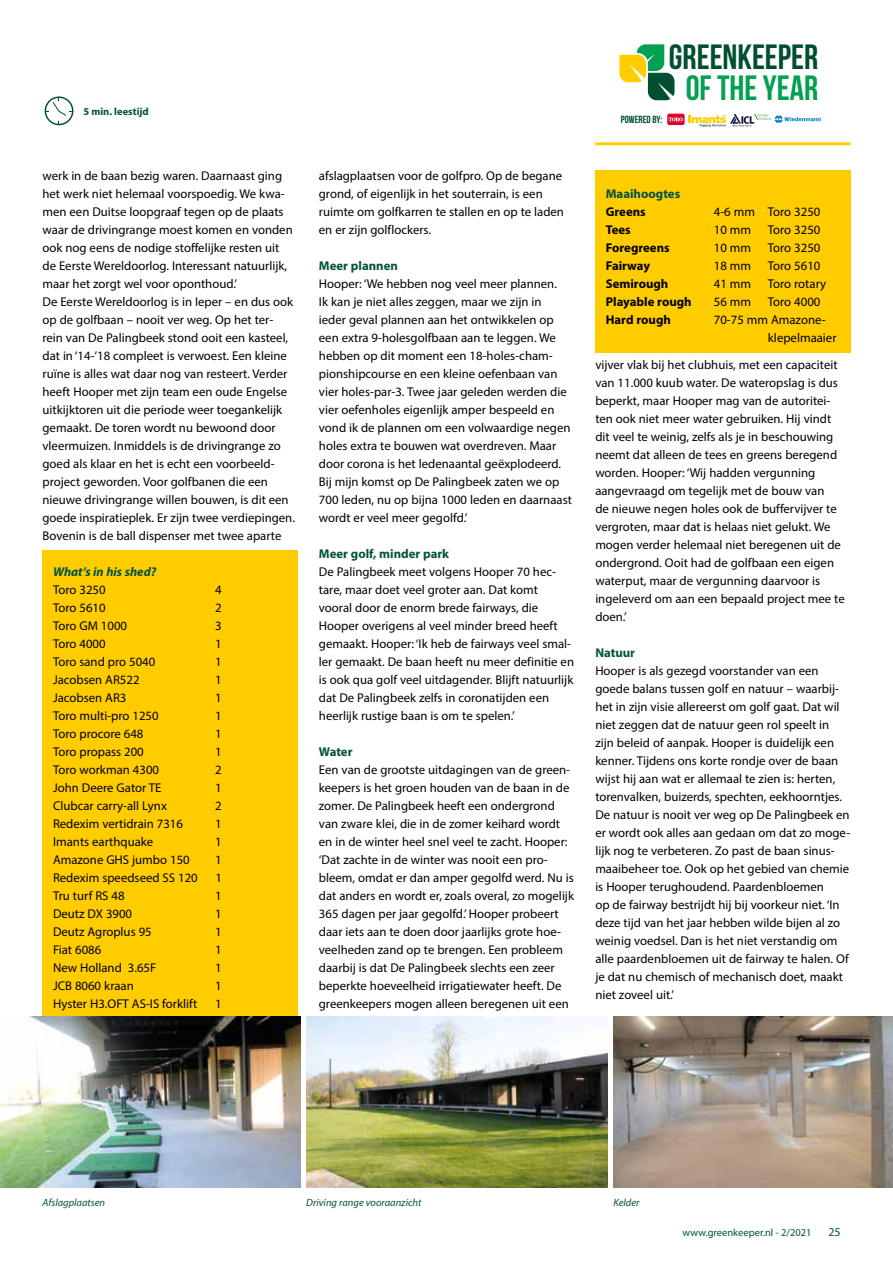
<style>
.page{position:relative;width:893px;height:1263px;background:#fff}
.page>*{position:absolute;margin:0;border:0;box-sizing:border-box;transform-origin:0 0}
.t1{font:35.1px "Bebas Neue";color:#004f2e}
.t2{font:35.1px "Bebas Neue";color:#00a151}
.t3{font:12.75px/18px "Myriad Pro";color:#000}
.t4{font:700 12.75px "Myriad Pro";color:#000}
.t5{font:700 12.75px "Myriad Pro";color:#00533d}
.t6{font:italic 700 12.75px "Myriad Pro";color:#00533d}
.t7{font:12px "Myriad Pro";color:#00533d}
.t8{font:italic 10.5px "Myriad Pro";color:#00533d}
.t9{font:10.5px "Myriad Pro";color:#00533d}
.t10{font:700 10.5px "Myriad Pro";color:#00533d}
.t11{font:10.35px "Bebas Neue";color:#004f2e}
</style>
<div class="page">
<hr style="left:595px;top:142px;width:255px;height:3px;background:#fc0">
<svg style="left:619px;top:44px;width:55px;height:56px"></svg>
<svg style="left:667px;top:114px;width:18px;height:11px"></svg>
<svg style="left:669px;top:117px;width:14px;height:4px"></svg>
<svg style="left:689px;top:114px;width:133px;height:13px"></svg>
<svg style="left:45px;top:96px;width:28px;height:29px"></svg>
<div style="left:595px;top:170px;width:255px;height:182px;background:#fc0"></div>
<div style="left:43px;top:550px;width:255px;height:470px;background:#fc0"></div>
<img style="left:613px;top:1016px;width:280px;height:171px">
<img style="left:0;top:1016px;width:301px;height:171px">
<img style="left:306px;top:1016px;width:301px;height:171px">
<p class="t10" style="left:83px;top:104px;width:67px">5 min. leestijd</p>
<p class="t3" style="left:43px;top:167px;width:254px">werk in de baan bezig waren. Daarnaast ging het werk niet helemaal voorspoedig. We kwa&shy;men een Duitse loopgraaf tegen op de plaats waar de drivingrange moest komen en vonden ook nog eens de nodige stoffelijke resten uit de Eerste Wereldoorlog. Interessant natuurlijk, maar het zorgt wel voor oponthoud.’<br>De Eerste Wereldoorlog is in Ieper – en dus ook op de golfbaan – nooit ver weg. Op het ter&shy;rein van De Palingbeek stond ooit een kasteel, dat in ‘14-‘18 compleet is verwoest. Een kleine ruïne is alles wat daar nog van resteert. Verder heeft Hooper met zijn team een oude Engelse uitkijktoren uit die periode weer toegankelijk gemaakt. De toren wordt nu bewoond door vleermuizen. Inmiddels is de drivingrange zo goed als klaar en het is echt een voorbeeld&shy;project geworden. Voor golfbanen die een nieuwe drivingrange willen bouwen, is dit een goede inspiratieplek. Er zijn twee verdiepingen.<br>Bovenin is de ball dispenser met twee aparte</p>
<p class="t3" style="left:319px;top:167px;width:247px">afslagplaatsen voor de golfpro. Op de begane grond, of eigenlijk in het souterrain, is een ruimte om golfkarren te stallen en op te laden en er zijn golflockers.</p>
<p class="t5" style="left:319px;top:257px;width:80px">Meer plannen</p>
<p class="t3" style="left:319px;top:275px;width:255px">Hooper: ‘We hebben nog veel meer plannen.<br>Ik kan je niet alles zeggen, maar we zijn in<br>ieder geval plannen aan het ontwikkelen op een extra 9-holesgolfbaan aan te leggen. We hebben op dit moment een 18-holes-cham&shy;pionshipcourse en een kleine oefenbaan van vier holes-par-3. Twee jaar geleden werden die vier oefenholes eigenlijk amper bespeeld en vond ik de plannen om een volwaardige negen holes extra te bouwen wat overdreven. Maar door corona is het ledenaantal geëxplodeerd.<br>Bij mijn komst op De Palingbeek zaten we op 700 leden, nu op bijna 1000 leden en daarnaast wordt er veel meer gegolfd.’</p>
<p class="t5" style="left:319px;top:546px;width:132px">Meer golf, minder park</p>
<p class="t3" style="left:319px;top:563px;width:257px">De Palingbeek meet volgens Hooper 70 hec&shy;tare, maar doet veel groter aan. Dat komt vooral door de enorm brede fairways, die Hooper overigens al veel minder breed heeft gemaakt. Hooper: ‘Ik heb de fairways veel smal&shy;ler gemaakt. De baan heeft nu meer definitie en is ook qua golf veel uitdagender. Blijft natuurlijk dat De Palingbeek zelfs in coronatijden een heerlijk rustige baan is om te spelen.’</p>
<p class="t5" style="left:319px;top:744px;width:35px">Water</p>
<p class="t3" style="left:319px;top:761px;width:257px">Een van de grootste uitdagingen van de green&shy;keepers is het groen houden van de baan in de zomer. De Palingbeek heeft een ondergrond van zware klei, die in de zomer keihard wordt en in de winter heel snel veel te zacht. Hooper: ‘Dat zachte in de winter was nooit een pro&shy;bleem, omdat er dan amper gegolfd werd. Nu is dat anders en wordt er, zoals overal, zo mogelijk 365 dagen per jaar gegolfd.’ Hooper probeert daar iets aan te doen door jaarlijks grote hoe&shy;veelheden zand op te brengen. Een probleem daarbij is dat De Palingbeek slechts een zeer beperkte hoeveelheid irrigatiewater heeft. De greenkeepers mogen alleen beregenen uit een</p>
<p class="t6" style="left:53px;top:563px;width:105px">What’s in his shed?</p>
<p class="t3" style="left:53px;top:581px;width:54px">Toro 3250</p>
<p class="t3" style="left:215px;top:581px;width:8px">4</p>
<p class="t3" style="left:53px;top:599px;width:54px">Toro 5610</p>
<p class="t3" style="left:215px;top:599px;width:8px">2</p>
<p class="t3" style="left:53px;top:617px;width:76px">Toro GM 1000</p>
<p class="t3" style="left:215px;top:617px;width:8px">3</p>
<p class="t3" style="left:53px;top:635px;width:54px">Toro 4000</p>
<p class="t3" style="left:215px;top:635px;width:8px">1</p>
<p class="t3" style="left:53px;top:653px;width:104px">Toro sand pro 5040</p>
<p class="t3" style="left:215px;top:653px;width:8px">1</p>
<p class="t3" style="left:53px;top:671px;width:88px">Jacobsen AR522</p>
<p class="t3" style="left:215px;top:671px;width:8px">1</p>
<p class="t3" style="left:53px;top:689px;width:75px">Jacobsen AR3</p>
<p class="t3" style="left:215px;top:689px;width:8px">1</p>
<p class="t3" style="left:53px;top:707px;width:107px">Toro multi-pro 1250</p>
<p class="t3" style="left:215px;top:707px;width:8px">1</p>
<p class="t3" style="left:53px;top:725px;width:92px">Toro procore 648</p>
<p class="t3" style="left:215px;top:725px;width:8px">1</p>
<p class="t3" style="left:53px;top:743px;width:92px">Toro propass 200</p>
<p class="t3" style="left:215px;top:743px;width:8px">1</p>
<p class="t3" style="left:53px;top:761px;width:108px">Toro workman 4300</p>
<p class="t3" style="left:215px;top:761px;width:8px">2</p>
<p class="t3" style="left:53px;top:779px;width:110px">John Deere Gator TE</p>
<p class="t3" style="left:215px;top:779px;width:8px">1</p>
<p class="t3" style="left:53px;top:797px;width:115px">Clubcar carry-all Lynx</p>
<p class="t3" style="left:215px;top:797px;width:8px">2</p>
<p class="t3" style="left:53px;top:815px;width:132px">Redexim vertidrain 7316</p>
<p class="t3" style="left:215px;top:815px;width:8px">1</p>
<p class="t3" style="left:53px;top:833px;width:102px">Imants earthquake</p>
<p class="t3" style="left:215px;top:833px;width:8px">1</p>
<p class="t3" style="left:53px;top:851px;width:138px">Amazone GHS jumbo 150</p>
<p class="t3" style="left:215px;top:851px;width:8px">1</p>
<p class="t3" style="left:53px;top:869px;width:146px">Redexim speedseed SS 120</p>
<p class="t3" style="left:216px;top:869px;width:8px">1</p>
<p class="t3" style="left:53px;top:887px;width:73px">Tru turf RS 48</p>
<p class="t3" style="left:215px;top:887px;width:8px">1</p>
<p class="t3" style="left:53px;top:905px;width:81px">Deutz DX 3900</p>
<p class="t3" style="left:215px;top:905px;width:8px">1</p>
<p class="t3" style="left:53px;top:923px;width:100px">Deutz Agroplus 95</p>
<p class="t3" style="left:215px;top:923px;width:8px">1</p>
<p class="t3" style="left:53px;top:941px;width:50px">Fiat 6086</p>
<p class="t3" style="left:215px;top:941px;width:8px">1</p>
<p class="t3" style="left:53px;top:959px;width:105px">New Holland 3.65F</p>
<p class="t3" style="left:215px;top:959px;width:8px">1</p>
<p class="t3" style="left:53px;top:977px;width:82px">JCB 8060 kraan</p>
<p class="t3" style="left:215px;top:977px;width:8px">1</p>
<p class="t3" style="left:53px;top:995px;width:146px">Hyster H3.OFT AS-IS forklift</p>
<p class="t3" style="left:215px;top:995px;width:8px">1</p>
<p class="t11" style="left:621px;top:114px;width:43px">POWERED BY:</p>
<h1 class="t1" style="left:669px;top:37px;width:151px">GREENKEEPER</h1>
<h1 class="t2" style="left:686px;top:69px;width:134px">OF THE YEAR</h1>
<p class="t5" style="left:606px;top:185px;width:76px">Maaihoogtes</p>
<p class="t4" style="left:606px;top:203px;width:41px">Greens</p>
<p class="t3" style="left:714px;top:203px;width:108px">4-6 mm Toro 3250</p>
<p class="t4" style="left:606px;top:221px;width:26px">Tees</p>
<p class="t3" style="left:714px;top:221px;width:39px">10 mm</p>
<p class="t3" style="left:768px;top:221px;width:54px">Toro 3250</p>
<p class="t4" style="left:606px;top:239px;width:65px">Foregreens</p>
<p class="t3" style="left:714px;top:239px;width:39px">10 mm</p>
<p class="t3" style="left:768px;top:239px;width:54px">Toro 3250</p>
<p class="t4" style="left:606px;top:257px;width:46px">Fairway</p>
<p class="t3" style="left:714px;top:257px;width:39px">18 mm</p>
<p class="t3" style="left:768px;top:257px;width:54px">Toro 5610</p>
<p class="t4" style="left:606px;top:275px;width:64px">Semirough</p>
<p class="t3" style="left:714px;top:275px;width:39px">41 mm</p>
<p class="t3" style="left:768px;top:275px;width:60px">Toro rotary</p>
<p class="t4" style="left:606px;top:293px;width:87px">Playable rough</p>
<p class="t3" style="left:714px;top:293px;width:39px">56 mm</p>
<p class="t3" style="left:768px;top:293px;width:54px">Toro 4000</p>
<p class="t4" style="left:606px;top:311px;width:67px">Hard rough</p>
<p class="t3" style="left:768px;top:311px;width:70px;text-indent:-54px">70-75 mm Amazone&shy;klepelmaaier</p>
<p class="t3" style="left:595px;top:356px;width:251px">vijver vlak bij het clubhuis, met een capaciteit van 11.000 kuub water. De wateropslag is dus beperkt, maar Hooper mag van de autoritei&shy;ten ook niet meer water gebruiken. Hij vindt dit veel te weinig, zelfs als je in beschouwing neemt dat alleen de tees en greens beregend worden. Hooper: ‘Wij hadden vergunning aangevraagd om tegelijk met de bouw van<br>de nieuwe negen holes ook de buffervijver te vergroten, maar dat is helaas niet gelukt. We mogen verder helemaal niet beregenen uit de ondergrond. Ooit had de golfbaan een eigen waterput, maar de vergunning daarvoor is ingeleverd om aan een bepaald project mee te doen.’</p>
<p class="t5" style="left:595px;top:645px;width:41px">Natuur</p>
<p class="t3" style="left:595px;top:662px;width:256px">Hooper is als gezegd voorstander van een goede balans tussen golf en natuur – waarbij&shy;het in zijn visie allereerst om golf gaat. Dat wil niet zeggen dat de natuur geen rol speelt in zijn beleid of aanpak. Hooper is duidelijk een kenner. Tijdens ons korte rondje over de baan wijst hij aan wat er allemaal te zien is: herten, torenvalken, buizerds, spechten, eekhoorntjes.<br>De natuur is nooit ver weg op De Palingbeek en er wordt ook alles aan gedaan om dat zo moge&shy;lijk nog te verbeteren. Zo past de baan sinus&shy;maaibeheer toe. Ook op het gebied van chemie is Hooper terughoudend. Paardenbloemen<br>op de fairway bestrijdt hij bij voorkeur niet. ‘In deze tijd van het jaar hebben wilde bijen al zo weinig voedsel. Dan is het niet verstandig om alle paardenbloemen uit de fairway te halen. Of je dat nu chemisch of mechanisch doet, maakt niet zoveel uit.’</p>
<p class="t8" style="left:43px;top:1196px;width:64px">Afslagplaatsen</p>
<p class="t8" style="left:306px;top:1196px;width:117px">Driving range vooraanzicht</p>
<p class="t8" style="left:613px;top:1196px;width:28px">Kelder</p>
<p class="t9" style="left:683px;top:1226px;width:130px">www.greenkeeper.nl - 2/2021</p>
<p class="t7" style="left:828px;top:1224px;width:14px">25</p>
</div>
